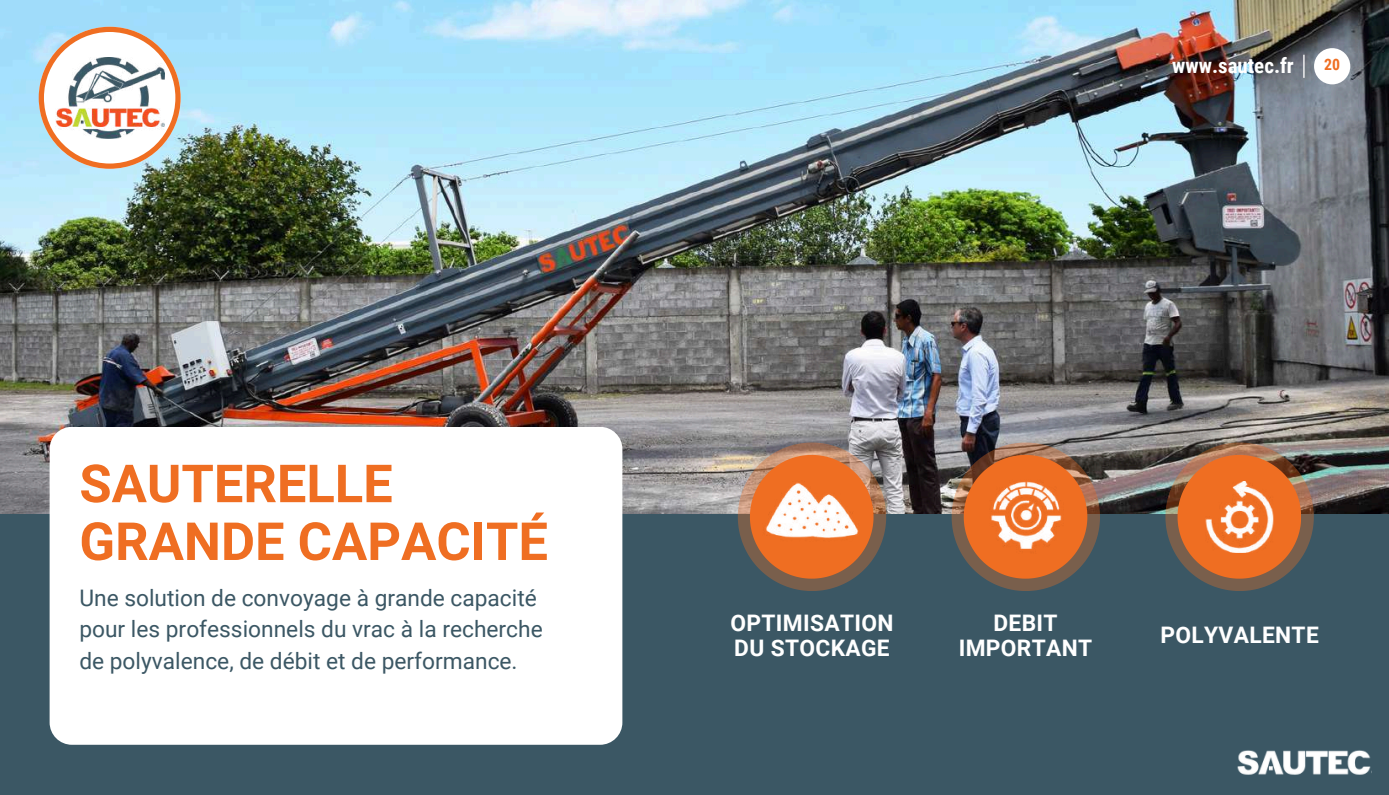
<style>
.page{position:relative;width:1389px;height:795px;background:#fff}
.page>*{position:absolute;margin:0;border:0;box-sizing:border-box;transform-origin:0 0}
.t1{font:700 52.5px/57.8px "Roboto";color:#ef6e22}
.t2{font:22.75px/31.5px "Roboto";color:#3b5764}
.t3{font:700 22.75px/24.8px "Roboto";letter-spacing:.015em;color:#fff}
.t4{font:700 21px "Roboto Condensed";color:#fff}
.t5{font:700 15.75px "Roboto Condensed";color:#ef6e22}
</style>
<div class="page">
<div style="left:0;top:0;width:1388px;height:794px;background:#3b5764"></div>
<img style="left:0;top:0;width:1389px;height:513px">
<svg style="left:39px;top:27px;width:141px;height:141px;background:#ded6cf"></svg>
<img style="left:55px;top:58px;width:109px;height:80px">
<svg style="left:1303px;top:55px;width:1px;height:23px"></svg>
<div style="left:1314px;top:48px;width:36px;height:36px;background:#fff;border-radius:50%"></div>
<svg style="left:1165px;top:442px;width:148px;height:148px;background:#a06743"></svg>
<svg style="left:738px;top:442px;width:148px;height:148px"></svg>
<svg style="left:951px;top:442px;width:149px;height:148px;background:#996546"></svg>
<img style="left:985px;top:473px;width:82px;height:86px">
<img style="left:1198px;top:481px;width:82px;height:71px">
<img style="left:756px;top:473px;width:112px;height:77px">
<div style="left:50px;top:426px;width:572px;height:318px;background:#fff;border-radius:22px"></div>
<img style="left:1237px;top:750px;width:134px;height:25px">
<h1 class="t1" style="left:79px;top:455px;width:470px">SAUTERELLE<br>GRANDE CAPACITÉ</h1>
<p class="t2" style="left:79px;top:582px;width:465px">Une solution de convoyage à grande capacité pour les professionnels du vrac à la recherche de polyvalence, de débit et de performance.</p>
<p class="t4" style="left:1172px;top:53px;width:123px">www.sautec.fr</p>
<p class="t5" style="left:1324px;top:56px;width:17px">20</p>
<p class="t3" style="left:730px;top:610px;width:165px">OPTIMISATION<br>DU STOCKAGE</p>
<p class="t3" style="left:958px;top:610px;width:135px;text-align:center">DEBIT<br>IMPORTANT</p>
<p class="t3" style="left:1160px;top:622px;width:160px">POLYVALENTE</p>
</div>
